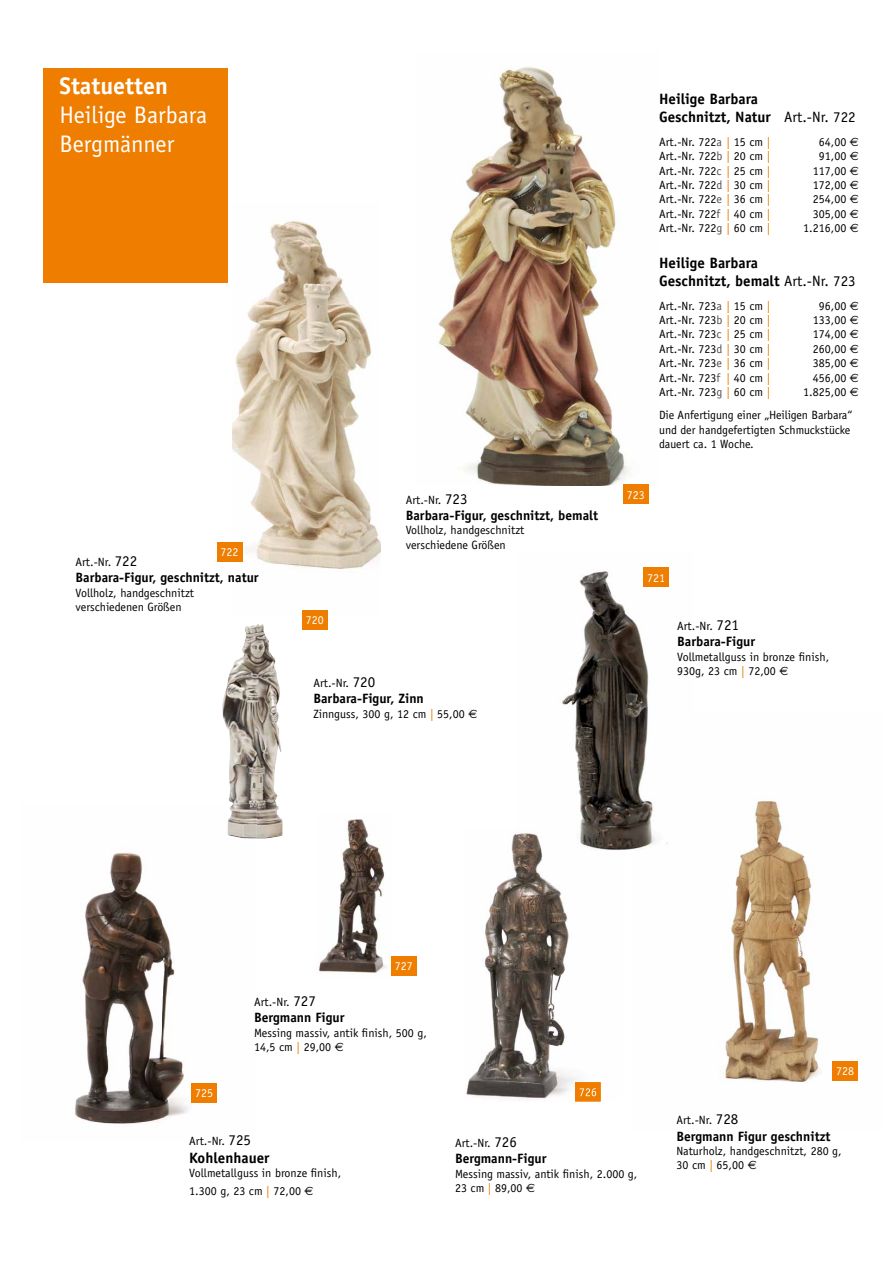
<style>
.page{position:relative;width:893px;height:1263px;background:#fff}
.page>*{position:absolute;margin:0;border:0;box-sizing:border-box;transform-origin:0 0}
.t1{font:24px/28.8px "Officina Sans Std";color:#fff}
.t2{font:700 24px "Officina Sans Std";color:#fff}
.t3{font:700 15px/18px "Officina Sans Std";color:#000}
.t4{font:700 13.5px "Officina Sans Std";color:#000}
.t5{font:12px/14.4px "Officina Sans Std";color:#000}
.t6{font:12px "Officina Sans Std";color:#fff}
.s1{font-weight:400}
.s2{color:#4f5157}
.s3{color:#ee7d00}
.s4{font-family:"Euro Sans Std"}
.s5{font-size:15px}
</style>
<div class="page">
<img style="left:719px;top:800px;width:139px;height:283px">
<img style="left:232px;top:624px;width:30px;height:45px">
<div style="left:43px;top:68px;width:184px;height:215px;background:#ee7d00"></div>
<img style="left:437px;top:67px;width:212px;height:419px">
<div style="left:623px;top:485px;width:25px;height:19px;background:#ee7d00"></div>
<img style="left:232px;top:220px;width:149px;height:396px">
<div style="left:217px;top:542px;width:25px;height:19px;background:#ee7d00"></div>
<div style="left:302px;top:610px;width:25px;height:19px;background:#ee7d00"></div>
<img style="left:75px;top:838px;width:182px;height:286px">
<img style="left:227px;top:804px;width:30px;height:34px">
<img style="left:318px;top:819px;width:75px;height:157px">
<div style="left:832px;top:1061px;width:26px;height:19px;background:#ee7d00"></div>
<div style="left:391px;top:956px;width:26px;height:19px;background:#ee7d00"></div>
<div style="left:191px;top:1083px;width:26px;height:19px;background:#ee7d00"></div>
<img style="left:562px;top:567px;width:107px;height:283px">
<img style="left:466px;top:834px;width:135px;height:268px">
<img style="left:575px;top:1082px;width:26px;height:19px">
<img style="left:580px;top:1088px;width:16px;height:8px">
<img style="left:516px;top:829px;width:106px;height:21px">
<div style="left:643px;top:568px;width:26px;height:19px;background:#ee7d00"></div>
<h1 class="t2" style="left:60px;top:71px;width:110px">Statuetten</h1>
<h1 class="t1" style="left:60px;top:100px;width:149px">Heilige Barbara<br>Bergmänner</h1>
<p class="t3" style="left:659px;top:90px;width:198px">Heilige Barbara<br>Geschnitzt, Natur <span class="s1">Art.-Nr. 722</span></p>
<p class="t5" style="left:659px;top:135px;width:113px">Art.-Nr. 722<span class="s2">a</span> <span class="s3">|</span> 15 cm <span class="s3">|</span></p>
<p class="t5" style="left:819px;top:135px;width:42px">64,00 <span class="s4">€</span></p>
<p class="t5" style="left:659px;top:149px;width:113px">Art.-Nr. 722<span class="s2">b</span> <span class="s3">|</span> 20 cm <span class="s3">|</span></p>
<p class="t5" style="left:819px;top:149px;width:42px">91,00 <span class="s4">€</span></p>
<p class="t5" style="left:659px;top:163px;width:113px">Art.-Nr. 722<span class="s2">c</span> <span class="s3">|</span> 25 cm <span class="s3">|</span></p>
<p class="t5" style="left:813px;top:163px;width:48px">117,00 <span class="s4">€</span></p>
<p class="t5" style="left:659px;top:178px;width:113px">Art.-Nr. 722<span class="s2">d</span> <span class="s3">|</span> 30 cm <span class="s3">|</span></p>
<p class="t5" style="left:813px;top:178px;width:48px">172,00 <span class="s4">€</span></p>
<p class="t5" style="left:659px;top:192px;width:113px">Art.-Nr. 722<span class="s2">e</span> <span class="s3">|</span> 36 cm <span class="s3">|</span></p>
<p class="t5" style="left:813px;top:192px;width:48px">254,00 <span class="s4">€</span></p>
<p class="t5" style="left:659px;top:207px;width:113px">Art.-Nr. 722<span class="s2">f</span> <span class="s3">|</span> 40 cm <span class="s3">|</span></p>
<p class="t5" style="left:813px;top:207px;width:48px">305,00 <span class="s4">€</span></p>
<p class="t5" style="left:659px;top:221px;width:113px">Art.-Nr. 722<span class="s2">g</span> <span class="s3">|</span> 60 cm <span class="s3">|</span></p>
<p class="t5" style="left:803px;top:221px;width:57px">1.216,00 <span class="s4">€</span></p>
<p class="t3" style="left:659px;top:254px;width:198px">Heilige Barbara<br>Geschnitzt, bemalt <span class="s1">Art.-Nr. 723</span></p>
<p class="t5" style="left:659px;top:298px;width:113px">Art.-Nr. 723<span class="s2">a</span> <span class="s3">|</span> 15 cm <span class="s3">|</span></p>
<p class="t5" style="left:819px;top:298px;width:42px">96,00 <span class="s4">€</span></p>
<p class="t5" style="left:659px;top:313px;width:113px">Art.-Nr. 723<span class="s2">b</span> <span class="s3">|</span> 20 cm <span class="s3">|</span></p>
<p class="t5" style="left:813px;top:313px;width:48px">133,00 <span class="s4">€</span></p>
<p class="t5" style="left:659px;top:327px;width:113px">Art.-Nr. 723<span class="s2">c</span> <span class="s3">|</span> 25 cm <span class="s3">|</span></p>
<p class="t5" style="left:813px;top:327px;width:48px">174,00 <span class="s4">€</span></p>
<p class="t5" style="left:659px;top:342px;width:113px">Art.-Nr. 723<span class="s2">d</span> <span class="s3">|</span> 30 cm <span class="s3">|</span></p>
<p class="t5" style="left:813px;top:342px;width:48px">260,00 <span class="s4">€</span></p>
<p class="t5" style="left:659px;top:356px;width:113px">Art.-Nr. 723<span class="s2">e</span> <span class="s3">|</span> 36 cm <span class="s3">|</span></p>
<p class="t5" style="left:813px;top:356px;width:48px">385,00 <span class="s4">€</span></p>
<p class="t5" style="left:659px;top:370px;width:113px">Art.-Nr. 723<span class="s2">f</span> <span class="s3">|</span> 40 cm <span class="s3">|</span></p>
<p class="t5" style="left:813px;top:370px;width:48px">456,00 <span class="s4">€</span></p>
<p class="t5" style="left:659px;top:385px;width:113px">Art.-Nr. 723<span class="s2">g</span> <span class="s3">|</span> 60 cm <span class="s3">|</span></p>
<p class="t5" style="left:659px;top:380px;width:201px;line-height:23.4px;text-indent:144px">1.825,00 <span class="s4">€<br></span>Die Anfertigung einer „Heiligen Barbara“</p>
<p class="t5" style="left:659px;top:423px;width:193px">und der handgefertigten Schmuckstücke dauert ca. 1 Woche.</p>
<p class="t6" style="left:221px;top:545px;width:19px">722</p>
<p class="t5" style="left:75px;top:555px;width:63px">Art.-Nr. <span class="s5">722</span></p>
<p class="t4" style="left:75px;top:569px;width:185px">Barbara-Figur, geschnitzt, natur</p>
<p class="t5" style="left:75px;top:585px;width:120px">Vollholz, handgeschnitzt verschiedenen Größen</p>
<p class="t6" style="left:306px;top:613px;width:19px">720</p>
<p class="t5" style="left:406px;top:492px;width:63px">Art.-Nr. <span class="s5">723</span></p>
<p class="t4" style="left:406px;top:507px;width:194px">Barbara-Figur, geschnitzt, bemalt</p>
<p class="t5" style="left:406px;top:523px;width:120px">Vollholz, handgeschnitzt verschiedene Größen</p>
<p class="t5" style="left:313px;top:676px;width:63px">Art.-Nr. <span class="s5">720</span></p>
<p class="t4" style="left:313px;top:690px;width:112px">Barbara-Figur, Zinn</p>
<p class="t5" style="left:313px;top:706px;width:165px">Zinnguss, 300 g, 12 cm <span class="s3">|</span> 55,00 <span class="s4">€</span></p>
<p class="t6" style="left:627px;top:488px;width:19px">723</p>
<p class="t6" style="left:647px;top:570px;width:19px">721</p>
<p class="t5" style="left:677px;top:619px;width:63px">Art.-Nr. <span class="s5">721</span></p>
<p class="t4" style="left:677px;top:633px;width:79px">Barbara-Figur</p>
<p class="t5" style="left:677px;top:649px;width:154px">Vollmetallguss in bronze finish,<br>930g, 23 cm <span class="s3">|</span> 72,00 <span class="s4">€</span></p>
<p class="t6" style="left:395px;top:959px;width:19px">727</p>
<p class="t6" style="left:195px;top:1086px;width:19px">725</p>
<p class="t5" style="left:254px;top:995px;width:63px">Art.-Nr. <span class="s5">727</span></p>
<p class="t4" style="left:254px;top:1009px;width:92px">Bergmann Figur</p>
<p class="t5" style="left:254px;top:1026px;width:174px">Messing massiv, antik finish, 500 g,<br>14,5 cm <span class="s3">|</span> 29,00 <span class="s4">€</span></p>
<p class="t5" style="left:189px;top:1133px;width:63px">Art.-Nr. <span class="s5">725</span></p>
<p class="t3" style="left:189px;top:1148px;width:82px">Kohlenhauer</p>
<p class="t5" style="left:189px;top:1164px;width:154px;line-height:18px">Vollmetallguss in bronze finish,<br>1.300 g, 23 cm <span class="s3">|</span> 72,00 <span class="s4">€</span></p>
<p class="t5" style="left:455px;top:1136px;width:63px">Art.-Nr. <span class="s5">726</span></p>
<p class="t4" style="left:455px;top:1150px;width:93px">Bergmann-Figur</p>
<p class="t5" style="left:455px;top:1166px;width:184px">Messing massiv, antik finish, 2.000 g,<br>23 cm <span class="s3">|</span> 89,00 <span class="s4">€</span></p>
<p class="t6" style="left:836px;top:1064px;width:19px">728</p>
<p class="t5" style="left:676px;top:1113px;width:63px">Art.-Nr. <span class="s5">728</span></p>
<p class="t4" style="left:676px;top:1127px;width:155px">Bergmann Figur geschnitzt</p>
<p class="t5" style="left:676px;top:1144px;width:167px">Naturholz, handgeschnitzt, 280 g,<br>30 cm <span class="s3">|</span> 65,00 <span class="s4">€</span></p>
</div>
